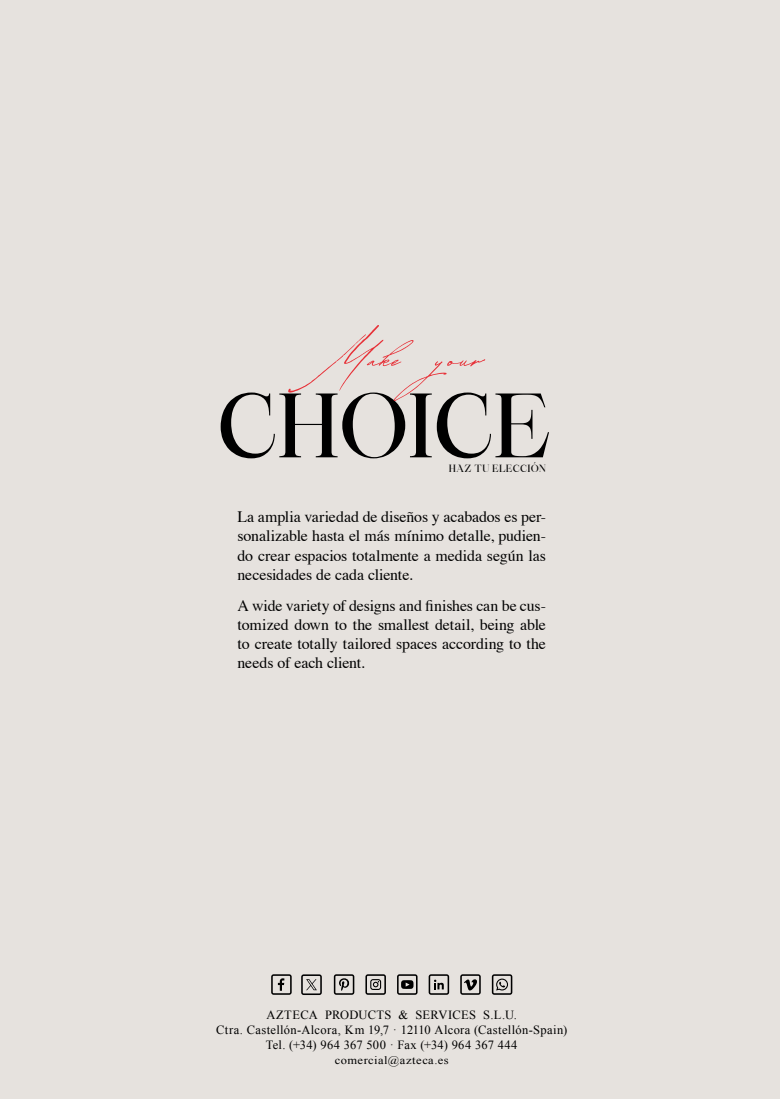
<style>
.page{position:relative;width:780px;height:1099px;background:#fff}
.page>*{position:absolute;margin:0;border:0;box-sizing:border-box;transform-origin:0 0}
.t1{font:90px "Buongiorno Rastellino Script";color:#e73037}
.t2{font:87.5px "Maharlika";letter-spacing:-.025em;color:#000}
.t3{font:15.88px/19px "Times";letter-spacing:-.005em;color:#000;text-align:justify}
.t4{font:12.5px/15px "Times New Roman";letter-spacing:.025em;color:#000;text-align:center}
.t5{font:11.25px "Times New Roman";letter-spacing:.035em;color:#000;scale:1.11 1}
.t6{font:10px "Maharlika";letter-spacing:.02em;color:#000}
</style>
<div class="page">
<div style="left:0;top:0;width:780px;height:1098px;background:#e6e2de"></div>
<svg style="left:365px;top:974px;width:21px;height:20px"></svg>
<svg style="left:428px;top:974px;width:21px;height:20px"></svg>
<svg style="left:334px;top:974px;width:20px;height:20px"></svg>
<svg style="left:460px;top:974px;width:20px;height:20px"></svg>
<svg style="left:492px;top:974px;width:20px;height:20px"></svg>
<svg style="left:397px;top:974px;width:20px;height:20px"></svg>
<svg style="left:271px;top:974px;width:21px;height:20px"></svg>
<svg style="left:301px;top:974px;width:21px;height:21px"></svg>
<h1 class="t1" style="left:279px;top:313px;width:210px">Make your</h1>
<h2 class="t2" style="left:216px;top:369px;width:336px">CHOICE</h2>
<p class="t6" style="left:449px;top:462px;width:99px">HAZ TU ELECCIÓN</p>
<p class="t3" style="left:237px;top:506px;width:310px">La amplia variedad de diseños y acabados es per&shy;sonalizable hasta el más mínimo detalle, pudien&shy;do crear espacios totalmente a medida según las necesidades de cada cliente.</p>
<p class="t3" style="left:237px;top:594px;width:310px">A wide variety of designs and finishes can be cus&shy;tomized down to the smallest detail, being able to create totally tailored spaces according to the needs of each client.</p>
<p class="t4" style="left:216px;top:1006px;width:352px">AZTECA PRODUCTS &amp; SERVICES S.L.U.<br>Ctra. Castellón-Alcora, Km 19,7 · 12110 Alcora (Castellón-Spain)<br>Tel. (+34) 964 367 500 · Fax (+34) 964 367 444</p>
<p class="t5" style="left:335px;top:1052px;width:104px">comercial@azteca.es</p>
</div>
